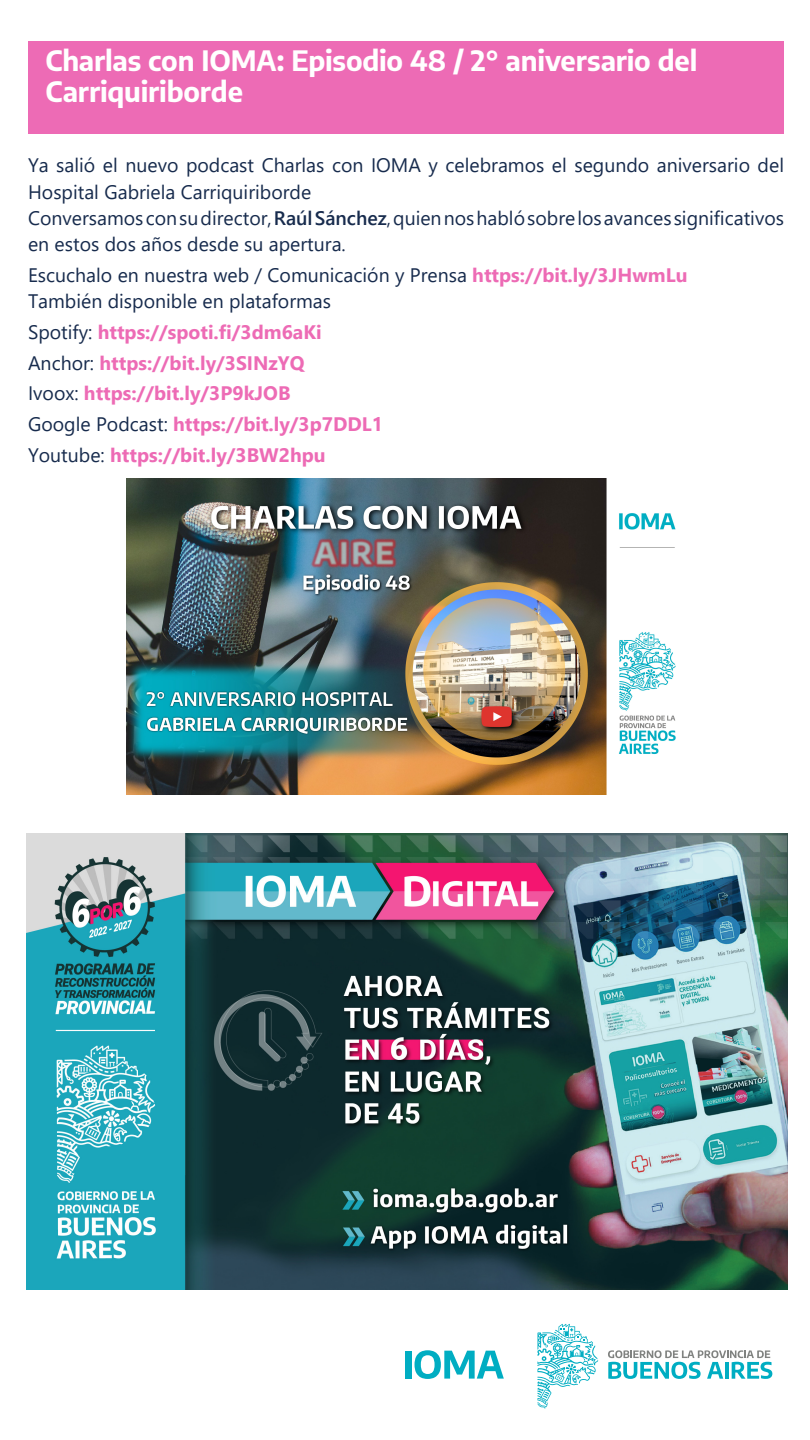
<style>
.page{position:relative;width:810px;height:1440px;background:#fff}
.page>*{position:absolute;margin:0;border:0;box-sizing:border-box;transform-origin:0 0}
.t1{font:700 27.53px/30.6px "Encode Sans";letter-spacing:-.005em;color:#fff}
.t2{font:19.5px/26.2px "Segoe UI";color:#172b4d}
.t3{font:700 19.5px "Segoe UI";color:#ed6bb5}
.s1{font-weight:600}
.s2{font-weight:700;color:#ed6bb5}
.s3{font-weight:400;color:#172b4d}
</style>
<div class="page">
<div style="left:405px;top:1351px;width:6px;height:28px;background:#00adc2"></div>
<svg style="left:415px;top:1350px;width:89px;height:29px"></svg>
<svg style="left:537px;top:1324px;width:61px;height:85px"></svg>
<svg style="left:608px;top:1350px;width:164px;height:29px"></svg>
<div style="left:28px;top:41px;width:756px;height:93px;background:#ed6bb5"></div>
<img style="left:126px;top:478px;width:550px;height:316px">
<img style="left:27px;top:834px;width:760px;height:456px">
<p class="t1" style="left:46px;top:44px;width:653px">Charlas con IOMA: Episodio 48 / 2° aniversario del<br>Carriquiriborde</p>
<p class="t2" style="left:28px;top:151px;width:757px">Ya salió el nuevo podcast Charlas con IOMA y celebramos el segundo aniversario del<br>Hospital Gabriela Carriquiriborde</p>
<p class="t2" style="left:28px;top:203px;width:757px">Conversamos con su director, <span class="s1">Raúl Sánchez</span>, quien nos habló sobre los avances significativos en estos dos años desde su apertura.</p>
<p class="t2" style="left:28px;top:260px;width:661px">Escuchalo en nuestra web / Comunicación y Prensa <span class="s2">https://bit.ly/3JHwmLu</span></p>
<p class="t2" style="left:28px;top:286px;width:305px">También disponible en plataformas</p>
<p class="t3" style="left:28px;top:314px;width:295px"><span class="s3">Spotify:</span> https://spoti.fi/3dm6aKi</p>
<p class="t3" style="left:28px;top:344px;width:278px"><span class="s3">Anchor:</span> https://bit.ly/3SINzYQ</p>
<p class="t3" style="left:28px;top:375px;width:264px"><span class="s3">Ivoox:</span> https://bit.ly/3P9kJOB</p>
<p class="t3" style="left:28px;top:406px;width:356px"><span class="s3">Google Podcast:</span> https://bit.ly/3p7DDL1</p>
<p class="t3" style="left:28px;top:437px;width:299px"><span class="s3">Youtube:</span> https://bit.ly/3BW2hpu</p>
</div>
